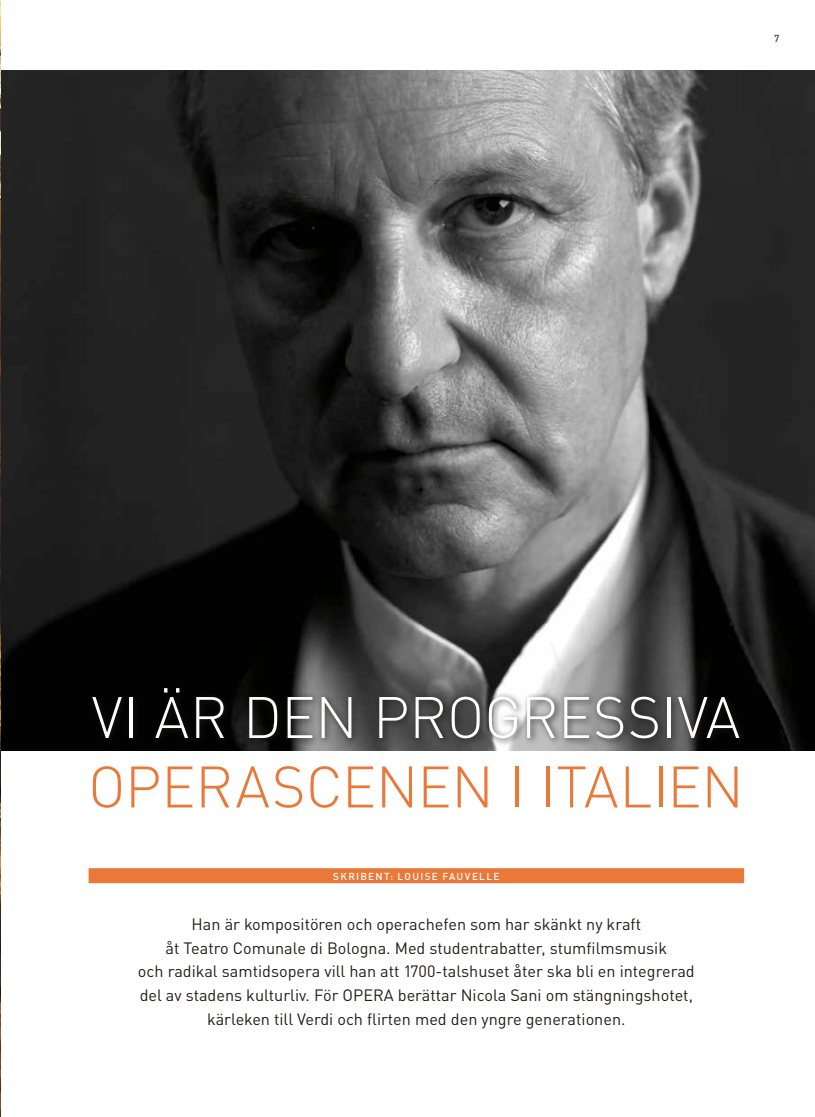
<style>
.page{position:relative;width:815px;height:1117px;background:#fff}
.page>*{position:absolute;margin:0;border:0;box-sizing:border-box;transform-origin:0 0}
.t1{font:300 57.5px "DINOT";letter-spacing:-.005em;color:#ea7839}
.t2{font:300 57.5px "DINOT";letter-spacing:-.005em;color:#fff}
.t3{font:16.25px/23.8px "DINOT";color:#221e1c;text-align:center}
.t4{font:500 10px "DINOT";letter-spacing:.13em;color:#fff}
.t5{font:500 10px "DINOT";color:#424140}
</style>
<div class="page">
<img style="left:1px;top:71px;width:814px;height:679px">
<div style="left:89px;top:868px;width:655px;height:15px;background:#ea7839"></div>
<div style="left:88px;top:683px;width:659px;height:63px;background:#221e1c;opacity:.8"></div>
<img style="left:0;top:0;width:1px;height:1116px">
<p class="t5" style="left:774px;top:32px;width:7px">7</p>
<h1 class="t2" style="left:92px;top:681px;width:650px">VI ÄR DEN PROGRESSIVA</h1>
<h1 class="t1" style="left:88px;top:751px;width:657px">OPERASCENEN I ITALIEN</h1>
<p class="t4" style="left:333px;top:869px;width:168px">SKRIBENT: LOUISE FAUVELLE</p>
<p class="t3" style="left:138px;top:911px;width:558px">Han är kompositören och operachefen som har skänkt ny kraft<br>åt Teatro Comunale di Bologna. Med studentrabatter, stumfilmsmusik<br>och radikal samtidsopera vill han att 1700-talshuset åter ska bli en integrerad del av stadens kulturliv. För OPERA berättar Nicola Sani om stängningshotet, kärleken till Verdi och flirten med den yngre generationen.</p>
</div>
